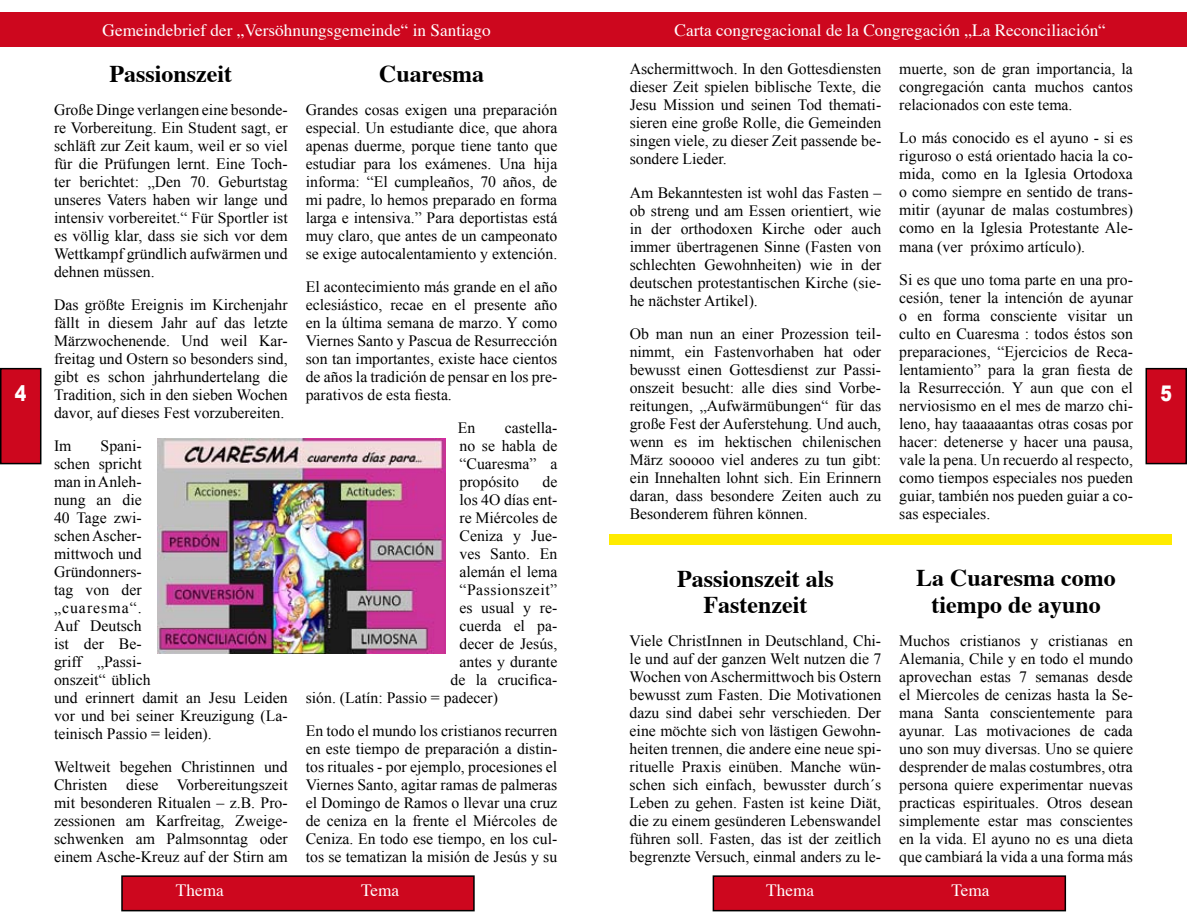
<style>
.page{position:relative;width:1187px;height:919px;background:#fff}
.page>*{position:absolute;margin:0;border:0;box-sizing:border-box;transform-origin:0 0}
.t1{font:700 24px/26.4px "Times";color:#000;text-align:center}
.t2{font:900 21.6px "Arial";color:#fff;scale:.8 1}
.t3{font:17.25px "Times";color:#fff}
.t4{font:15.75px/18px "Times New Roman";color:#000;text-align:justify}
.t5{font:15.75px "Times New Roman";letter-spacing:.035em;color:#000}
</style>
<div class="page">
<div style="left:1px;top:368px;width:40px;height:95px;background:#cd071e"></div>
<div style="left:0;top:368px;width:41px;height:96px;border:2px solid #000"></div>
<div style="left:0;top:13px;width:593px;height:34px;background:#cd071e"></div>
<div style="left:122px;top:876px;width:352px;height:34px;background:#cd071e"></div>
<div style="left:121px;top:875px;width:353px;height:36px;border:2px solid #000"></div>
<div style="left:593px;top:13px;width:593px;height:34px;background:#cd071e"></div>
<div style="left:713px;top:876px;width:352px;height:34px;background:#cd071e"></div>
<div style="left:712px;top:875px;width:353px;height:36px;border:2px solid #000"></div>
<div style="left:1146px;top:368px;width:40px;height:95px;background:#cd071e"></div>
<div style="left:1145px;top:368px;width:41px;height:96px;border:2px solid #000"></div>
<div style="left:609px;top:533px;width:562px;height:11px;background:#ffeb00"></div>
<img style="left:157px;top:438px;width:288px;height:215px">
<h2 class="t2" style="left:15px;top:378px;width:16px">4</h2>
<p class="t3" style="left:103px;top:14px;width:390px">Gemeindebrief der „Versöhnungsgemeinde“ in Santiago</p>
<p class="t3" style="left:674px;top:14px;width:433px">Carta congregacional de la Congregación „La Reconciliación“</p>
<h1 class="t1" style="left:109px;top:58px;width:124px">Passionszeit</h1>
<p class="t4" style="left:54px;top:100px;width:235px">Große Dinge verlangen eine besonde&shy;re Vorbereitung. Ein Student sagt, er schläft zur Zeit kaum, weil er so viel für die Prüfungen lernt. Eine Toch&shy;ter berichtet: „Den 70. Geburtstag unseres Vaters haben wir lange und intensiv vorbereitet.“ Für Sportler ist es völlig klar, dass sie sich vor dem Wettkampf gründlich aufwärmen und dehnen müssen.</p>
<p class="t4" style="left:54px;top:295px;width:235px">Das größte Ereignis im Kirchenjahr fällt in diesem Jahr auf das letzte Märzwochenende. Und weil Kar&shy;freitag und Ostern so besonders sind, gibt es schon jahrhundertelang die Tradition, sich in den sieben Wochen davor, auf dieses Fest vorzubereiten.</p>
<p class="t4" style="left:54px;top:436px;width:19px">Im</p>
<p class="t4" style="left:54px;top:436px;width:235px;text-align:left;text-indent:47px">Spani-<br>schen spricht<br>man in Anleh-<br>nung an die<br>40 Tage zwi-<br>schen Ascher-<br>mittwoch und<br>Gründonners-<br>tag von der<br>„cuaresma“.<br>Auf Deutsch<br>ist der Be-<br>griff „Passi-<br>onszeit“ üblich<br>und erinnert damit an Jesu Leiden vor und bei seiner Kreuzigung (La&shy;teinisch Passio = leiden).</p>
<p class="t4" style="left:54px;top:757px;width:235px">Weltweit begehen Christinnen und Christen diese Vorbereitungszeit mit besonderen Ritualen – z.B. Pro&shy;zessionen am Karfreitag, Zweige&shy;schwenken am Palmsonntag oder einem Asche-Kreuz auf der Stirn am</p>
<h1 class="t1" style="left:379px;top:58px;width:106px">Cuaresma</h1>
<p class="t4" style="left:306px;top:100px;width:253px">Grandes cosas exigen una preparación especial. Un estudiante dice, que ahora apenas duerme, porque tiene tanto que estudiar para los exámenes. Una hija informa: “El cumpleaños, 70 años, de mi padre, lo hemos preparado en forma larga e intensiva.” Para deportistas está muy claro, que antes de un campeonato se exige autocalentamiento y extención.</p>
<p class="t4" style="left:306px;top:277px;width:253px">El acontecimiento más grande en el año eclesiástico, recae en el presente año en la última semana de marzo. Y como Viernes Santo y Pascua de Resurrección son tan importantes, existe hace cientos de años la tradición de pensar en los pre&shy;parativos de esta fiesta.</p>
<p class="t4" style="left:458px;top:418px;width:19px">En</p>
<p class="t4" style="left:459px;top:418px;width:99px;text-indent:45px">castella&shy;no se habla de “Cuaresma” a propósito</p>
<p class="t4" style="left:542px;top:472px;width:16px">de</p>
<p class="t4" style="left:459px;top:490px;width:99px">los 4O días ent-</p>
<p class="t4" style="left:459px;top:508px;width:99px">re Miércoles de</p>
<p class="t4" style="left:459px;top:526px;width:99px">Ceniza y Jue-</p>
<p class="t4" style="left:459px;top:544px;width:99px">ves Santo. En</p>
<p class="t4" style="left:459px;top:562px;width:99px">alemán el lema</p>
<p class="t5" style="left:459px;top:579px;width:99px">“Passionszeit”</p>
<p class="t4" style="left:459px;top:598px;width:99px">es usual y re-</p>
<p class="t4" style="left:459px;top:616px;width:99px">cuerda el pa-</p>
<p class="t4" style="left:459px;top:634px;width:99px">decer de Jesús,</p>
<p class="t4" style="left:459px;top:652px;width:99px">antes y durante</p>
<p class="t4" style="left:450px;top:670px;width:108px">de la crucifica-</p>
<p class="t4" style="left:306px;top:688px;width:194px">sión. (Latín: Passio = padecer)</p>
<p class="t4" style="left:306px;top:721px;width:253px">En todo el mundo los cristianos recurren en este tiempo de preparación a distin&shy;tos rituales - por ejemplo, procesiones el Viernes Santo, agitar ramas de palmeras el Domingo de Ramos o llevar una cruz de ceniza en la frente el Miércoles de Ceniza. En todo ese tiempo, en los cul&shy;tos se tematizan la misión de Jesús y su</p>
<p class="t4" style="left:629px;top:60px;width:253px">Aschermittwoch. In den Gottesdiensten dieser Zeit spielen biblische Texte, die Jesu Mission und seinen Tod themati&shy;sieren eine große Rolle, die Gemeinden singen viele, zu dieser Zeit passende be&shy;sondere Lieder.</p>
<p class="t4" style="left:629px;top:183px;width:253px">Am Bekanntesten ist wohl das Fasten – ob streng und am Essen orientiert, wie in der orthodoxen Kirche oder auch immer übertragenen Sinne (Fasten von schlechten Gewohnheiten) wie in der deutschen protestantischen Kirche (sie&shy;he nächster Artikel).</p>
<p class="t4" style="left:629px;top:324px;width:253px">Ob man nun an einer Prozession teil&shy;nimmt, ein Fastenvorhaben hat oder bewusst einen Gottesdienst zur Passi&shy;onszeit besucht: alle dies sind Vorbe&shy;reitungen, „Aufwärmübungen“ für das große Fest der Auferstehung. Und auch, wenn es im hektischen chilenischen März sooooo viel anderes zu tun gibt: ein Innehalten lohnt sich. Ein Erinnern daran, dass besondere Zeiten auch zu Besonderem führen können.</p>
<p class="t4" style="left:899px;top:60px;width:235px">muerte, son de gran importancia, la congregación canta muchos cantos relacionados con este tema.</p>
<p class="t4" style="left:899px;top:129px;width:235px">Lo más conocido es el ayuno - si es riguroso o está orientado hacia la co&shy;mida, como en la Iglesia Ortodoxa o como siempre en sentido de trans&shy;mitir (ayunar de malas costumbres) como en la Iglesia Protestante Ale&shy;mana (ver próximo artículo).</p>
<p class="t4" style="left:899px;top:270px;width:235px">Si es que uno toma parte en una pro&shy;cesión, tener la intención de ayunar o en forma consciente visitar un culto en Cuaresma : todos éstos son preparaciones, “Ejercicios de Reca&shy;lentamiento” para la gran fiesta de la Resurrección. Y aun que con el nerviosismo en el mes de marzo chi&shy;leno, hay taaaaaantas otras cosas por hacer: detenerse y hacer una pausa, vale la pena. Un recuerdo al respecto, como tiempos especiales nos pueden guiar, también nos pueden guiar a co&shy;sas especiales.</p>
<h1 class="t1" style="left:677px;top:562px;width:158px">Passionszeit als<br>Fastenzeit</h1>
<p class="t4" style="left:629px;top:631px;width:253px">Viele ChristInnen in Deutschland, Chi&shy;le und auf der ganzen Welt nutzen die 7<br>Wochen von Aschermittwoch bis Ostern bewusst zum Fasten. Die Motivationen dazu sind dabei sehr verschieden. Der eine möchte sich von lästigen Gewohn&shy;heiten trennen, die andere eine neue spi&shy;rituelle Praxis einüben. Manche wün&shy;schen sich einfach, bewusster durch´s Leben zu gehen. Fasten ist keine Diät, die zu einem gesünderen Lebenswandel führen soll. Fasten, das ist der zeitlich begrenzte Versuch, einmal anders zu le-</p>
<h1 class="t1" style="left:916px;top:562px;width:201px">La Cuaresma como tiempo de ayuno</h1>
<p class="t4" style="left:899px;top:631px;width:235px">Muchos cristianos y cristianas en Alemania, Chile y en todo el mundo aprovechan estas 7 semanas desde el Miercoles de cenizas hasta la Se&shy;mana Santa conscientemente para ayunar. Las motivaciones de cada uno son muy diversas. Uno se quiere desprender de malas costumbres, otra persona quiere experimentar nuevas practicas espirituales. Otros desean simplemente estar mas conscientes en la vida. El ayuno no es una dieta que cambiará la vida a una forma más</p>
<p class="t3" style="left:176px;top:874px;width:49px">Thema</p>
<p class="t3" style="left:361px;top:874px;width:40px">Tema</p>
<p class="t3" style="left:766px;top:874px;width:49px">Thema</p>
<p class="t3" style="left:951px;top:874px;width:40px">Tema</p>
<h2 class="t2" style="left:1160px;top:378px;width:16px">5</h2>
</div>
